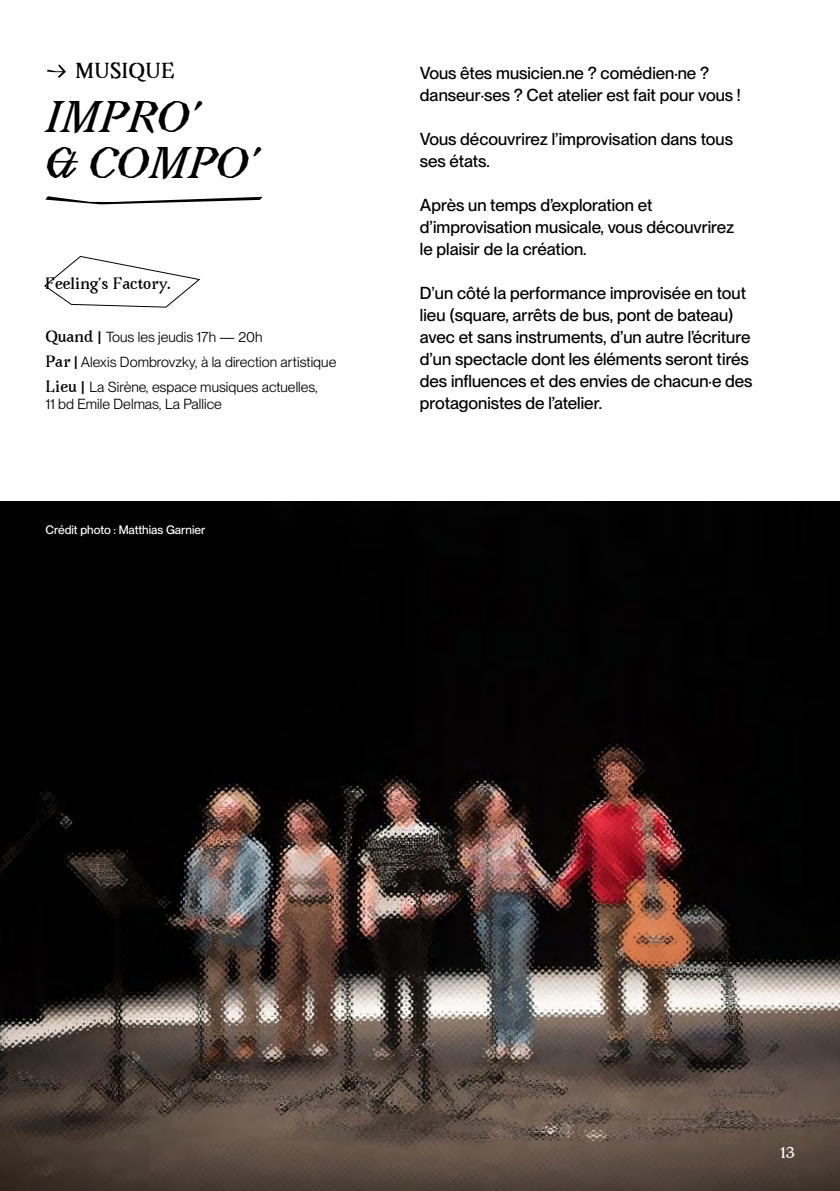
<style>
.page{position:relative;width:840px;height:1191px;background:#fff}
.page>*{position:absolute;margin:0;border:0;box-sizing:border-box;transform-origin:0 0}
.t1{font:italic 700 38.8px/45.6px "Avara";color:#000}
.t2{font:700 19px "Avara";color:#000}
.t3{font:500 17px/22px "PP Neue Montreal";color:#000}
.t4{font:14.4px/17px "PP Neue Montreal";color:#000}
.t5{font:700 14.4px "Avara";color:#000}
.t6{font:700 14px "Avara";color:#fff}
.t7{font:500 12px "PP Neue Montreal";color:#fff}
.s1{font-family:"Avara";font-weight:700}
.s2{font-weight:700}
</style>
<div class="page">
<svg style="left:45px;top:196px;width:217px;height:8px"></svg>
<svg style="left:44px;top:256px;width:156px;height:52px"></svg>
<svg style="left:47px;top:64px;width:19px;height:14px"></svg>
<img style="left:0;top:502px;width:839px;height:689px">
<p class="t2" style="left:75px;top:57px;width:101px">MUSIQUE</p>
<h1 class="t1" style="left:45px;top:95px;width:212px">IMPRO’<br>&amp; COMPO’</h1>
<p class="t5" style="left:45px;top:273px;width:127px">Feeling’s Factory.</p>
<p class="t4" style="left:45px;top:328px;width:218px"><span class="s1">Quand</span> <span class="s2">|</span> Tous les jeudis 17h — 20h</p>
<p class="t4" style="left:45px;top:353px;width:292px"><span class="s1">Par</span> <span class="s2">|</span> Alexis Dombrovzky, à la direction artistique</p>
<p class="t4" style="left:45px;top:378px;width:274px"><span class="s1">Lieu</span> <span class="s2">|</span> La Sirène, espace musiques actuelles,<br>11 bd Emile Delmas, La Pallice</p>
<p class="t7" style="left:45px;top:523px;width:161px">Crédit photo : Matthias Garnier</p>
<p class="t3" style="left:420px;top:62px;width:322px">Vous êtes musicien.ne ? comédien·ne ? danseur·ses ? Cet atelier est fait pour vous !</p>
<p class="t3" style="left:420px;top:128px;width:314px">Vous découvrirez l’improvisation dans tous ses états.</p>
<p class="t3" style="left:420px;top:194px;width:315px">Après un temps d’exploration et d’improvisation musicale, vous découvrirez le plaisir de la création.</p>
<p class="t3" style="left:420px;top:282px;width:334px">D’un côté la performance improvisée en tout lieu (square, arrêts de bus, pont de bateau) avec et sans instruments, d’un autre l’écriture d’un spectacle dont les éléments seront tirés des influences et des envies de chacun·e des protagonistes de l’atelier.</p>
<p class="t6" style="left:780px;top:1142px;width:15px">13</p>
</div>
